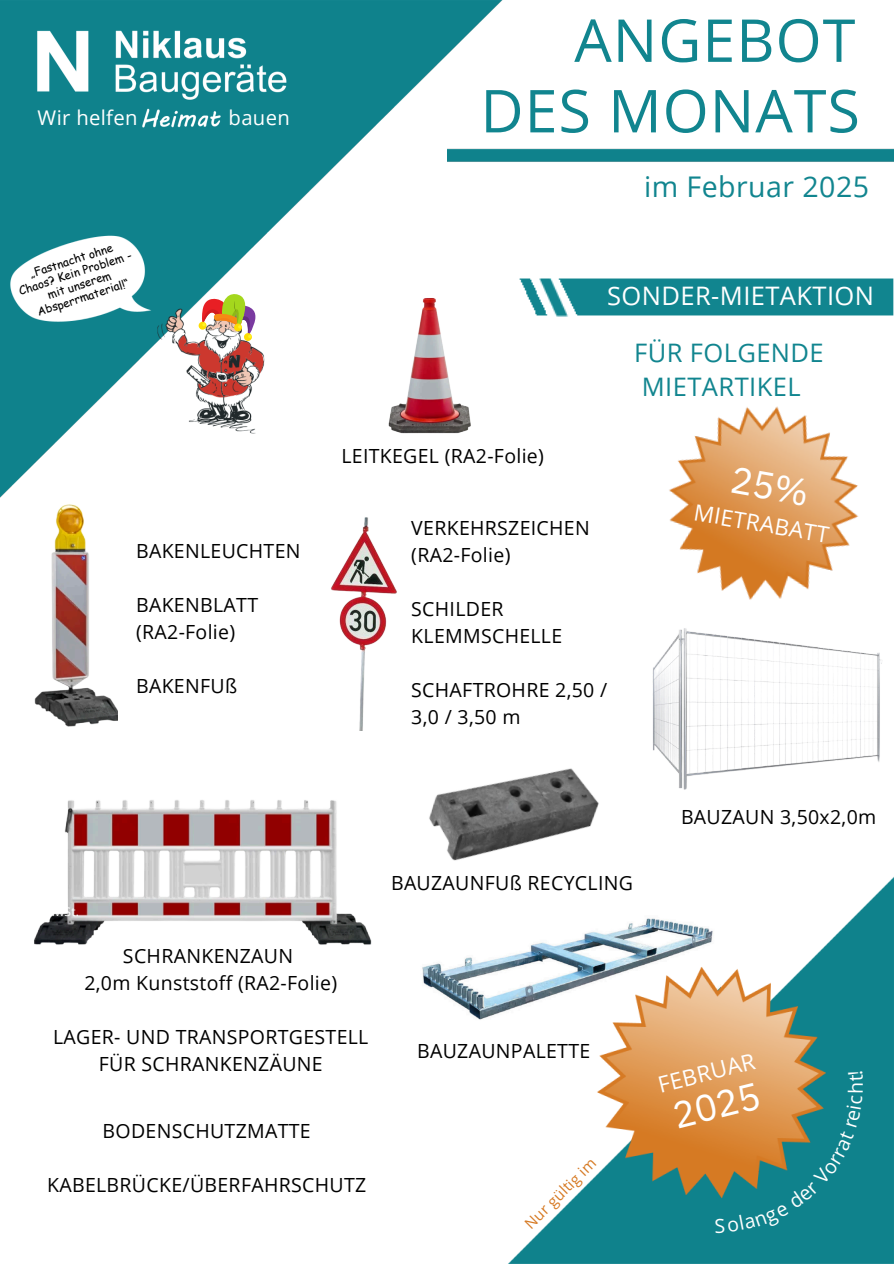
<style>
.page{position:relative;width:894px;height:1264px;background:#fff}
.page>*{position:absolute;margin:0;border:0;box-sizing:border-box;transform-origin:0 0}
.t1{font:59.1px "Open Sans";letter-spacing:.015em;color:#11858f}
.t2{font:37.5px "IBM Plex Sans";color:#fff}
.t3{font:28.5px "Open Sans";letter-spacing:.015em;color:#11858f}
.t4{font:25.5px/34.8px "Open Sans";letter-spacing:.015em;color:#11858f;text-align:center}
.t5{font:25.5px "Open Sans";letter-spacing:.015em;color:#fff}
.t6{font:22.5px "Open Sans";color:#fff}
.t7{font:20.25px "Open Sans";letter-spacing:.015em;color:#fff}
.t8{font:19.5px "Open Sans";letter-spacing:.015em;color:#000}
.t9{font:15px "Open Sans";color:#d67a24}
.t10{font:11.55px/12.9px "Comic Sans MS";color:#000;text-align:center}
.s1{color:#fff}
</style>
<div class="page">
<img style="left:0;top:0;width:893px;height:493px">
<img style="left:508px;top:877px;width:385px;height:386px">
<div style="left:611px;top:737px;width:167px;height:199px;background:#fff"></div>
<img style="left:422px;top:909px;width:298px;height:123px">
<img style="left:589px;top:958px;width:244px;height:248px">
<img style="left:504px;top:266px;width:389px;height:63px">
<div style="left:701px;top:288px;width:162px;height:25px;background:#11858f"></div>
<img style="left:4px;top:231px;width:266px;height:208px">
<div style="left:221px;top:282px;width:38px;height:38px;background:#fff;border-radius:50%"></div>
<img style="left:641px;top:380px;width:245px;height:220px">
<img style="left:34px;top:730px;width:338px;height:215px">
<img style="left:0;top:493px;width:117px;height:268px">
<img style="left:652px;top:628px;width:230px;height:162px">
<img style="left:429px;top:768px;width:182px;height:141px">
<img style="left:382px;top:284px;width:99px;height:159px">
<img style="left:331px;top:517px;width:66px;height:213px">
<div style="left:378px;top:1008px;width:60px;height:37px;background:#fff"></div>
<div style="left:371px;top:880px;width:60px;height:37px;background:#fff"></div>
<div style="left:421px;top:899px;width:60px;height:37px;background:#fff"></div>
<svg style="left:191px;top:287px;width:73px;height:56px"></svg>
<svg style="left:715px;top:1071px;width:147px;height:161px;background:#5e8770"></svg>
<svg style="left:731px;top:466px;width:77px;height:40px;background:#e2a469"></svg>
<h3 class="t7" style="left:38px;top:103px;width:101px">Wir helfen</h3>
<p class="t7" style="left:228px;top:103px;width:63px">bauen</p>
<p class="t10" style="left:13px;top:272px;width:119px;rotate:-18deg">„Fastnacht ohne<br>Chaos? Kein Problem - mit unserem<br>Absperrmaterial!“</p>
<p class="t8" style="left:136px;top:537px;width:166px">BAKENLEUCHTEN</p>
<p class="t8" style="left:136px;top:591px;width:123px">BAKENBLATT</p>
<p class="t8" style="left:136px;top:618px;width:101px">(RA2-Folie)</p>
<p class="t8" style="left:136px;top:672px;width:103px">BAKENFUß</p>
<h1 class="t1" style="left:574px;top:-1px;width:282px">ANGEBOT</h1>
<h1 class="t1" style="left:480px;top:69px;width:381px">DES MONATS</h1>
<p class="t3" style="left:644px;top:166px;width:226px">im Februar 2025</p>
<p class="t8" style="left:341px;top:442px;width:204px">LEITKEGEL (RA2-Folie)</p>
<h6 class="t5" style="left:607px;top:278px;width:268px">SONDER-MIETAKTION</h6>
<h6 class="t4" style="left:634px;top:334px;width:191px">FÜR FOLGENDE<br>MIETARTIKEL<span class="s1">€</span></h6>
<p class="t8" style="left:411px;top:514px;width:180px">VERKEHRSZEICHEN</p>
<p class="t8" style="left:411px;top:541px;width:101px">(RA2-Folie)</p>
<p class="t8" style="left:411px;top:595px;width:94px">SCHILDER</p>
<p class="t8" style="left:411px;top:622px;width:152px">KLEMMSCHELLE</p>
<p class="t8" style="left:411px;top:676px;width:197px">SCHAFTROHRE 2,50 /</p>
<p class="t8" style="left:411px;top:703px;width:111px">3,0 / 3,50 m</p>
<p class="t8" style="left:391px;top:869px;width:243px">BAUZAUNFUß RECYCLING</p>
<p class="t6" style="left:696px;top:496px;width:138px;rotate:10deg">MIETRABATT</p>
<p class="t8" style="left:680px;top:802px;width:197px">BAUZAUN 3,50x2,0m</p>
<p class="t8" style="left:123px;top:942px;width:172px">SCHRANKENZAUN</p>
<p class="t8" style="left:84px;top:969px;width:254px">2,0m Kunststoff (RA2-Folie)</p>
<h5 class="t8" style="left:53px;top:1023px;width:317px">LAGER- UND TRANSPORTGESTELL</h5>
<h2 class="t8" style="left:99px;top:1050px;width:225px">FÜR SCHRANKENZÄUNE</h2>
<p class="t8" style="left:103px;top:1117px;width:210px">BODENSCHUTZMATTE</p>
<p class="t8" style="left:47px;top:1171px;width:320px">KABELBRÜCKE/ÜBERFAHRSCHUTZ</p>
<p class="t8" style="left:417px;top:1037px;width:175px">BAUZAUNPALETTE</p>
<p class="t9" style="left:519px;top:1218px;width:95px;rotate:-45deg">Nur gültig im</p>
<p class="t6" style="left:654px;top:1069px;width:101px;rotate:-14deg">FEBRUAR</p>
<p class="t2" style="left:667px;top:1091px;width:90px;rotate:-14deg">2025</p>
</div>
